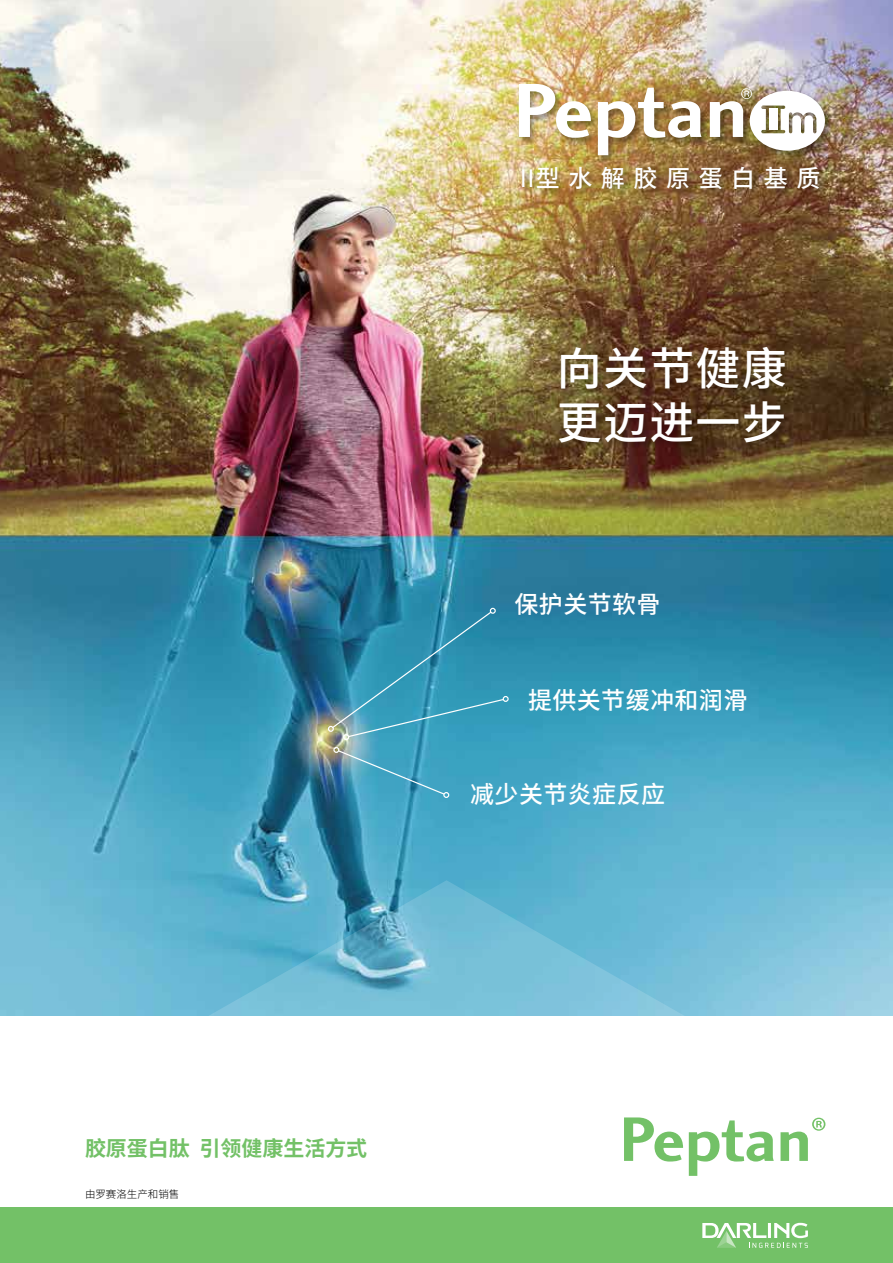
<style>
.page{position:relative;width:893px;height:1263px;background:#fff}
.page>*{position:absolute;margin:0;border:0;box-sizing:border-box;transform-origin:0 0}
.t1{font:500 45px/54px "Source Han Sans CN";letter-spacing:.03em;color:#fff}
.t2{font:500 24px "Source Han Sans CN";letter-spacing:.015em;color:#fff}
.t3{font:500 24px "Source Han Sans CN";letter-spacing:.36em;color:#fff}
.t4{font:700 21px "Source Han Sans CN";letter-spacing:-.005em;color:#73c167}
.t5{font:300 10.5px "Source Han Sans CN";letter-spacing:-.005em;color:#000}
.s1{font-family:"Exo"}
</style>
<div class="page">
<img style="left:0;top:0;width:893px;height:1016px">
<svg style="left:185px;top:880px;width:523px;height:136px"></svg>
<div style="left:0;top:1208px;width:893px;height:55px;background:#73c167"></div>
<svg style="left:702px;top:1223px;width:106px;height:25px"></svg>
<svg style="left:624px;top:1117px;width:59px;height:44px"></svg>
<svg style="left:689px;top:1120px;width:85px;height:56px"></svg>
<svg style="left:780px;top:1118px;width:45px;height:43px"></svg>
<div style="left:517px;top:82px;width:317px;height:82px;background:#000;opacity:.4"></div>
<img style="left:519px;top:84px;width:72px;height:54px">
<img style="left:598px;top:88px;width:103px;height:67px">
<img style="left:710px;top:88px;width:115px;height:63px">
<div style="left:520px;top:165px;width:308px;height:33px;background:#000;opacity:.4"></div>
<div style="left:558px;top:345px;width:234px;height:105px;background:#000;opacity:.25"></div>
<svg style="left:333px;top:747px;width:116px;height:51px"></svg>
<svg style="left:328px;top:608px;width:181px;height:132px"></svg>
<p class="t3" style="left:520px;top:164px;width:301px"><span class="s1">II</span>型水解胶原蛋白基质</p>
<h1 class="t1" style="left:557px;top:342px;width:231px">向关节健康更迈进一步</h1>
<p class="t2" style="left:514px;top:591px;width:148px">保护关节软骨</p>
<p class="t2" style="left:528px;top:686px;width:221px">提供关节缓冲和润滑</p>
<p class="t2" style="left:470px;top:780px;width:196px">减少关节炎症反应</p>
<p class="t4" style="left:85px;top:1137px;width:284px">胶原蛋白肽 引领健康生活方式</p>
<p class="t5" style="left:85px;top:1188px;width:96px">由罗赛洛生产和销售</p>
</div>
